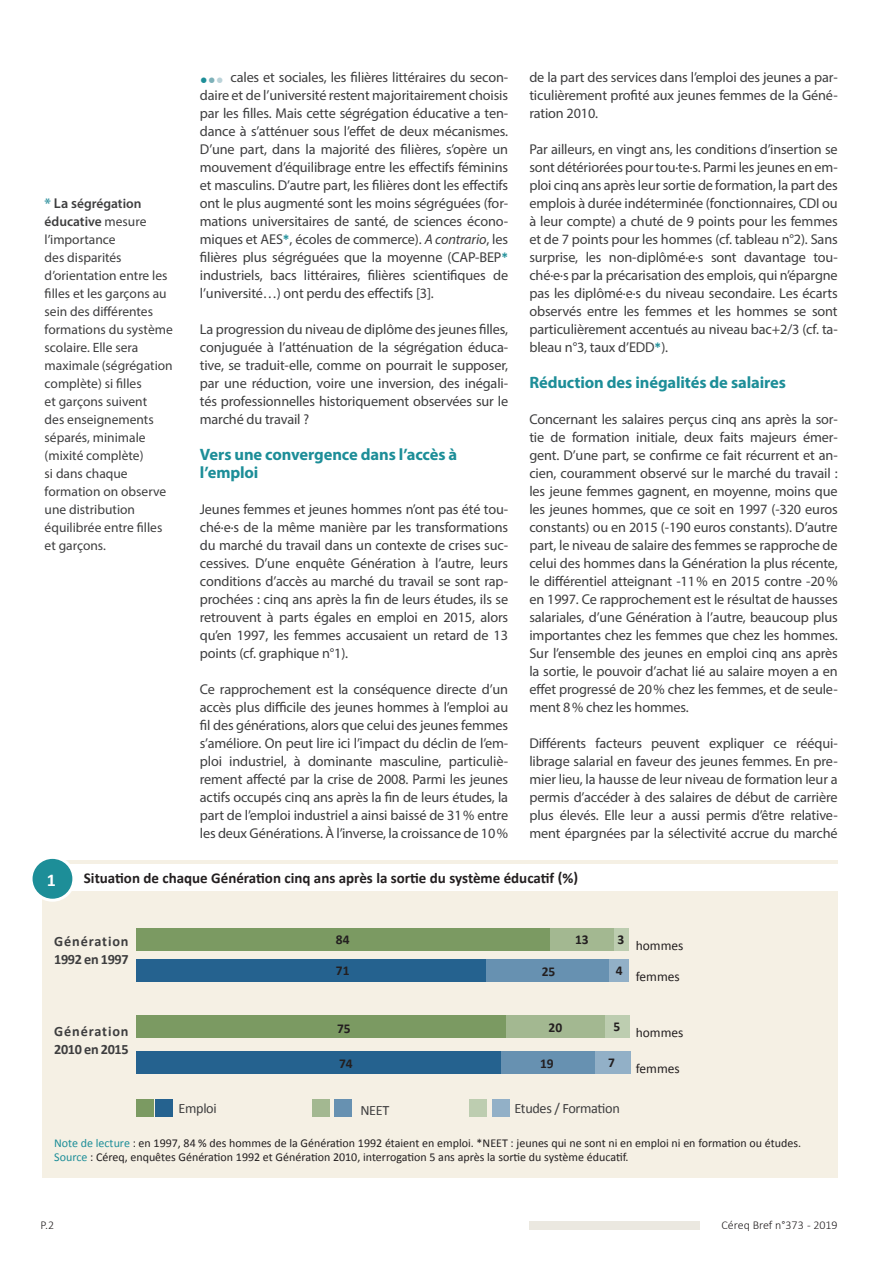
<style>
.page{position:relative;width:893px;height:1263px;background:#fff}
.page>*{position:absolute;margin:0;border:0;box-sizing:border-box;transform-origin:0 0}
.t1{font:700 condensed 21px "Minion Pro";color:#1d8e98}
.TEXTEENCADRE{font:700 18px "Calibri";color:#fff}
.INTERTITRES{font:700 16.5px/18px "Myriad Pro";letter-spacing:-.01em;color:#1d8e98}
.t2{font:700 15px "Calibri";color:#231f20}
.TEXTE{font:14.25px/18px "Myriad Pro";letter-spacing:-.01em;color:#3e3e3f;text-align:justify}
.TEXTE-2{font:700 14.25px/18px "Calibri";letter-spacing:.045em;color:#3e3e3f}
.TEXTE-3{font:14.25px "Calibri";letter-spacing:-.025em;color:#3e3e3f}
.TEXTE-4{font:13.5px/18px "Myriad Pro";color:#3e3e3f}
.TEXTEENCADRE-2{font:13.5px "Calibri";color:#231f20}
.TEXTEENCADRE-3{font:700 13.5px "Calibri";color:#231f20}
.t3{font:12px "Calibri";color:#231f20}
.t4{font:300 12px "Calibri";color:#231f20}
.s1{font-weight:700;font-size:14.25px;color:#3996a2}
.s2{font-weight:600;font-size:14.25px}
.s3{font-weight:600}
.s4{font-family:"Calibri";font-weight:700;font-size:13.5px;color:#1d8e98}
.s5{font-style:italic}
.s6{color:#7eb1b9}
.s7{color:#bbd3d9}
.s8{color:#1d8e98}
</style>
<div class="page">
<div style="left:529px;top:1221px;width:170px;height:8px;background:#ebe8e0"></div>
<div style="left:43px;top:860px;width:795px;height:318px;background:#f5f0e4"></div>
<div style="left:68px;top:864px;width:770px;height:27px;background:#fff"></div>
<div style="left:31px;top:857px;width:43px;height:43px;background:#1d8e98;border-radius:50%"></div>
<div style="left:30px;top:856px;width:45px;height:46px;border:3px solid #fff;border-radius:50%"></div>
<div style="left:136px;top:928px;width:414px;height:22px;background:#7b9a62"></div>
<div style="left:136px;top:959px;width:350px;height:23px;background:#25628f"></div>
<div style="left:136px;top:1015px;width:370px;height:23px;background:#7b9a62"></div>
<div style="left:136px;top:1051px;width:365px;height:23px;background:#25628f"></div>
<div style="left:550px;top:928px;width:64px;height:22px;background:#a3b891"></div>
<div style="left:614px;top:928px;width:15px;height:22px;background:#bdcdb0"></div>
<div style="left:486px;top:959px;width:124px;height:23px;background:#6791b1"></div>
<div style="left:610px;top:959px;width:19px;height:23px;background:#92b0c7"></div>
<div style="left:506px;top:1015px;width:99px;height:23px;background:#a3b891"></div>
<div style="left:605px;top:1015px;width:24px;height:23px;background:#bdcdb0"></div>
<div style="left:501px;top:1051px;width:94px;height:23px;background:#6791b1"></div>
<div style="left:595px;top:1051px;width:35px;height:23px;background:#92b0c7"></div>
<div style="left:136px;top:1099px;width:17px;height:17px;background:#7b9a62"></div>
<div style="left:312px;top:1099px;width:17px;height:17px;background:#a3b891"></div>
<div style="left:155px;top:1099px;width:17px;height:17px;background:#25628f"></div>
<div style="left:335px;top:1099px;width:17px;height:17px;background:#6791b1"></div>
<div style="left:470px;top:1099px;width:17px;height:17px;background:#bdcdb0"></div>
<div style="left:492px;top:1099px;width:17px;height:17px;background:#92b0c7"></div>
<p class="TEXTE-4" style="left:45px;top:194px;width:130px"><span class="s1">*</span> <span class="s2">La s</span><span class="s3">égrégation éducative</span> mesure l’importance<br>des disparités d’orientation entre les filles et les garçons au sein des différentes formations du système scolaire. Elle sera maximale (ségrégation complète) si filles<br>et garçons suivent<br>des enseignements séparés, minimale (mixité complète)<br>si dans chaque formation on observe une distribution équilibrée entre filles et garçons.</p>
<p class="TEXTE" style="left:200px;top:68px;width:310px;text-indent:31px">cales et sociales, les filières littéraires du secon&shy;daire et de l’université restent majoritairement choisis par les filles. Mais cette ségrégation éducative a ten&shy;dance à s’atténuer sous l’effet de deux mécanismes.<br>D’une part, dans la majorité des filières, s’opère un mouvement d’équilibrage entre les effectifs féminins et masculins. D’autre part, les filières dont les effectifs ont le plus augmenté sont les moins ségréguées (for&shy;mations universitaires de santé, de sciences écono&shy;miques et AES<span class="s4">*</span>, écoles de commerce). <span class="s5">A contrario</span>, les filières plus ségréguées que la moyenne (CAP-BEP<span class="s4">* </span>industriels, bacs littéraires, filières scientifiques de l’université…) ont perdu des effectifs [3].</p>
<p class="TEXTE" style="left:200px;top:320px;width:310px">La progression du niveau de diplôme des jeunes filles, conjuguée à l’atténuation de la ségrégation éduca&shy;tive, se traduit-elle, comme on pourrait le supposer, par une réduction, voire une inversion, des inégali&shy;tés professionnelles historiquement observées sur le marché du travail ?</p>
<p class="INTERTITRES" style="left:200px;top:445px;width:259px">Vers une convergence dans l’accès à l’emploi</p>
<p class="TEXTE" style="left:200px;top:500px;width:310px">Jeunes femmes et jeunes hommes n’ont pas été tou&shy;ché·e·s de la même manière par les transformations du marché du travail dans un contexte de crises suc&shy;cessives. D’une enquête Génération à l’autre, leurs conditions d’accès au marché du travail se sont rap&shy;prochées : cinq ans après la fin de leurs études, ils se retrouvent à parts égales en emploi en 2015, alors qu’en 1997, les femmes accusaient un retard de 13 points (cf. graphique n°1).</p>
<p class="TEXTE" style="left:200px;top:680px;width:310px">Ce rapprochement est la conséquence directe d’un accès plus difficile des jeunes hommes à l’emploi au fil des générations, alors que celui des jeunes femmes s’améliore. On peut lire ici l’impact du déclin de l’em&shy;ploi industriel, à dominante masculine, particuliè&shy;rement affecté par la crise de 2008. Parmi les jeunes actifs occupés cinq ans après la fin de leurs études, la part de l’emploi industriel a ainsi baissé de 31% entre les deux Générations. À l’inverse, la croissance de 10%</p>
<p class="t1" style="left:200px;top:64px;width:26px">•<span class="s6">•</span><span class="s7">•</span></p>
<p class="TEXTE" style="left:529px;top:68px;width:310px">de la part des services dans l’emploi des jeunes a par&shy;ticulièrement profité aux jeunes femmes de la Géné&shy;ration 2010.</p>
<p class="TEXTE" style="left:529px;top:140px;width:310px">Par ailleurs, en vingt ans, les conditions d’insertion se sont détériorées pour tou·te·s. Parmi les jeunes en em&shy;ploi cinq ans après leur sortie de formation, la part des emplois à durée indéterminée (fonctionnaires, CDI ou à leur compte) a chuté de 9 points pour les femmes et de 7 points pour les hommes (cf. tableau n°2). Sans surprise, les non-diplômé·e·s sont davantage tou&shy;ché·e·s par la précarisation des emplois, qui n’épargne pas les diplômé·e·s du niveau secondaire. Les écarts observés entre les femmes et les hommes se sont particulièrement accentués au niveau bac+2/3 (cf. ta&shy;bleau n°3, taux d’EDD<span class="s4">*</span>).</p>
<p class="INTERTITRES" style="left:529px;top:373px;width:258px">Réduction des inégalités de salaires</p>
<p class="TEXTE" style="left:529px;top:410px;width:310px">Concernant les salaires perçus cinq ans après la sor&shy;tie de formation initiale, deux faits majeurs émer&shy;gent. D’une part, se confirme ce fait récurrent et an&shy;cien, couramment observé sur le marché du travail : les jeune femmes gagnent, en moyenne, moins que les jeunes hommes, que ce soit en 1997 (-320 euros constants) ou en 2015 (-190 euros constants). D’autre part, le niveau de salaire des femmes se rapproche de celui des hommes dans la Génération la plus récente, le différentiel atteignant -11% en 2015 contre -20% en 1997. Ce rapprochement est le résultat de hausses salariales, d’une Génération à l’autre, beaucoup plus importantes chez les femmes que chez les hommes.<br>Sur l’ensemble des jeunes en emploi cinq ans après la sortie, le pouvoir d’achat lié au salaire moyen a en effet progressé de 20% chez les femmes, et de seule&shy;ment 8% chez les hommes.</p>
<p class="TEXTE" style="left:529px;top:734px;width:310px">Différents facteurs peuvent expliquer ce rééqui&shy;librage salarial en faveur des jeunes femmes. En pre&shy;mier lieu, la hausse de leur niveau de formation leur a permis d’accéder à des salaires de début de carrière plus élevés. Elle leur a aussi permis d’être relative&shy;ment épargnées par la sélectivité accrue du marché</p>
<p class="TEXTEENCADRE" style="left:47px;top:868px;width:11px">1</p>
<p class="t2" style="left:84px;top:869px;width:496px">Situation de chaque Génération cinq ans après la sortie du système éducatif (%)</p>
<p class="TEXTE-2" style="left:54px;top:932px;width:76px">Génération<br>1992 en 1997</p>
<p class="TEXTE-2" style="left:54px;top:1022px;width:76px">Génération<br>2010 en 2015</p>
<p class="TEXTE-3" style="left:179px;top:1099px;width:40px">Emploi</p>
<p class="TEXTEENCADRE-3" style="left:336px;top:931px;width:15px">84</p>
<p class="TEXTEENCADRE-3" style="left:336px;top:962px;width:15px">71</p>
<p class="TEXTEENCADRE-3" style="left:575px;top:930px;width:15px">13</p>
<p class="TEXTEENCADRE-3" style="left:618px;top:931px;width:8px">3</p>
<p class="TEXTEENCADRE-3" style="left:542px;top:962px;width:15px">25</p>
<p class="TEXTEENCADRE-3" style="left:616px;top:962px;width:8px">4</p>
<p class="TEXTEENCADRE-2" style="left:636px;top:937px;width:49px">hommes</p>
<p class="TEXTEENCADRE-2" style="left:636px;top:968px;width:46px">femmes</p>
<p class="TEXTEENCADRE-3" style="left:337px;top:1020px;width:15px">75</p>
<p class="TEXTEENCADRE-3" style="left:339px;top:1055px;width:15px">74</p>
<p class="TEXTEENCADRE-3" style="left:549px;top:1018px;width:15px">20</p>
<p class="TEXTEENCADRE-3" style="left:540px;top:1055px;width:15px">19</p>
<p class="TEXTEENCADRE-3" style="left:613px;top:1018px;width:8px">5</p>
<p class="TEXTEENCADRE-3" style="left:608px;top:1054px;width:8px">7</p>
<p class="TEXTE-3" style="left:360px;top:1101px;width:30px">NEET</p>
<p class="TEXTE-3" style="left:514px;top:1100px;width:107px">Etudes / Formation</p>
<p class="TEXTEENCADRE-2" style="left:636px;top:1024px;width:49px">hommes</p>
<p class="TEXTEENCADRE-2" style="left:636px;top:1059px;width:46px">femmes</p>
<p class="t3" style="left:54px;top:1135px;width:748px"><span class="s8">Note de lecture</span> : en 1997, 84 % des hommes de la Génération 1992 étaient en emploi. *NEET : jeunes qui ne sont ni en emploi ni en formation ou études.</p>
<p class="t3" style="left:54px;top:1149px;width:576px"><span class="s8">Source</span> : Céreq, enquêtes Génération 1992 et Génération 2010, interrogation 5 ans après la sortie du système éducatif.</p>
<p class="t4" style="left:41px;top:1217px;width:15px">P.2</p>
<p class="t4" style="left:721px;top:1217px;width:118px">Céreq Bref n°373 - 2019</p>
</div>
